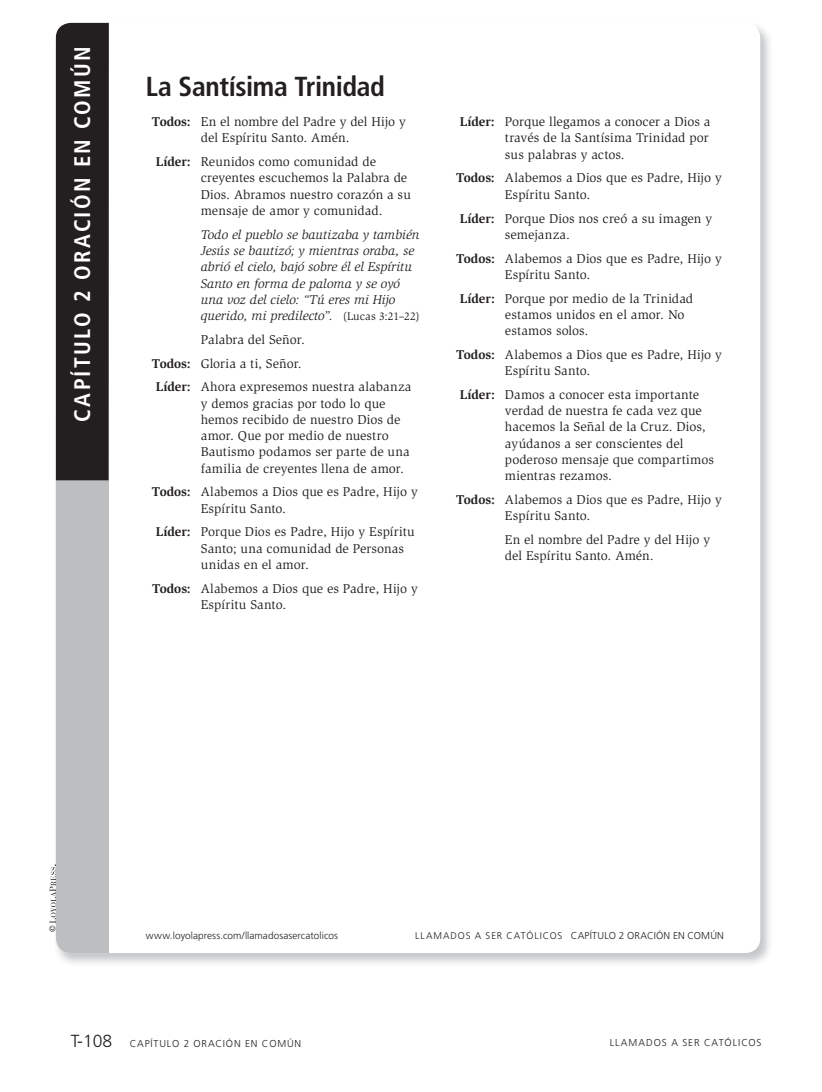
<style>
.page{position:relative;width:822px;height:1092px;background:#fff}
.page>*{position:absolute;margin:0;border:0;box-sizing:border-box;transform-origin:0 0}
.t1{font:700 condensed 27.5px "Frutiger LT Std";letter-spacing:-.015em;color:#231f20}
.t2{font:700 condensed 22.5px "Frutiger LT Std";letter-spacing:.1em;color:#fff}
.t3{font:13.12px/16.2px "Slimbach Std";letter-spacing:.005em;color:#231f20}
.t4{font:italic 13.12px/16.2px "Slimbach Std";color:#231f20}
.t5{font:300 10px "Frutiger LT Std";letter-spacing:.02em;color:#231f20}
.t6{font:300 10px "Frutiger LT Std";letter-spacing:.08em;color:#231f20}
.t7{font:300 10px "Frutiger LT Std";letter-spacing:.09em;color:#231f20}
.t8{font:300 9.75px "Frutiger LT Std";letter-spacing:.095em;color:#231f20}
.s1{font-weight:700}
.s2{font-style:normal;font-size:11.25px}
.s3{font-size:17.5px}
</style>
<div class="page">
<img style="left:55px;top:22px;width:715px;height:941px">
<div style="left:56px;top:23px;width:704px;height:929px;background:#fff;border-radius:15px"></div>
<div style="left:56px;top:23px;width:53px;height:929px;background:#bcbec0"></div>
<div style="left:56px;top:23px;width:53px;height:457px;background:#231f20"></div>
<svg style="left:50px;top:864px;width:6px;height:59px"></svg>
<h2 class="t2" style="left:69px;top:422px;width:377px;rotate:-90deg">CAPÍTULO 2 ORACIÓN EN COMÚN</h2>
<h1 class="t1" style="left:146px;top:70px;width:241px">La Santísima Trinidad</h1>
<p class="t3" style="left:152px;top:114px;width:255px;text-align:center"><span class="s1">Todos:</span> En el nombre del Padre y del Hijo y del Espíritu Santo. Amén.</p>
<p class="t3" style="left:201px;top:154px;width:211px;text-indent:-45px"><span class="s1">Líder:</span> Reunidos como comunidad de creyentes escuchemos la Palabra de Dios. Abramos nuestro corazón a su mensaje de amor y comunidad.</p>
<p class="t4" style="left:201px;top:226px;width:220px">Todo el pueblo se bautizaba y también Jesús se bautizó; y mientras oraba, se abrió el cielo, bajó sobre él el Espíritu Santo en forma de paloma y se oyó una voz del cielo: “Tú eres mi Hijo querido, mi predilecto”. <span class="s2">(Lucas 3:21–22)</span></p>
<p class="t3" style="left:152px;top:327px;width:261px;line-height:23.8px;text-indent:49px">Palabra del Señor.<br><span class="s1">Todos:</span> Gloria a ti, Señor.<br><span class="s1">Líder:</span> Ahora expresemos nuestra alabanza</p>
<p class="t3" style="left:201px;top:395px;width:210px">y demos gracias por todo lo que hemos recibido de nuestro Dios de amor. Que por medio de nuestro<br>Bautismo podamos ser parte de una familia de creyentes llena de amor.</p>
<p class="t3" style="left:201px;top:484px;width:218px;text-indent:-49px"><span class="s1">Todos:</span> Alabemos a Dios que es Padre, Hijo y<br>Espíritu Santo.</p>
<p class="t3" style="left:201px;top:524px;width:215px;text-indent:-45px"><span class="s1">Líder:</span> Porque Dios es Padre, Hijo y Espíritu<br>Santo; una comunidad de Personas unidas en el amor.</p>
<p class="t3" style="left:201px;top:580px;width:218px;text-indent:-49px"><span class="s1">Todos:</span> Alabemos a Dios que es Padre, Hijo y<br>Espíritu Santo.</p>
<p class="t3" style="left:504px;top:114px;width:207px;text-indent:-45px"><span class="s1">Líder:</span> Porque llegamos a conocer a Dios a través de la Santísima Trinidad por sus palabras y actos.</p>
<p class="t3" style="left:504px;top:170px;width:218px;text-indent:-49px"><span class="s1">Todos:</span> Alabemos a Dios que es Padre, Hijo y<br>Espíritu Santo.</p>
<p class="t3" style="left:504px;top:210px;width:209px;text-indent:-45px"><span class="s1">Líder:</span> Porque Dios nos creó a su imagen y semejanza.</p>
<p class="t3" style="left:504px;top:250px;width:218px;text-indent:-49px"><span class="s1">Todos:</span> Alabemos a Dios que es Padre, Hijo y<br>Espíritu Santo.</p>
<p class="t3" style="left:504px;top:290px;width:190px;text-indent:-45px"><span class="s1">Líder:</span> Porque por medio de la Trinidad estamos unidos en el amor. No estamos solos.</p>
<p class="t3" style="left:504px;top:346px;width:218px;text-indent:-49px"><span class="s1">Todos:</span> Alabemos a Dios que es Padre, Hijo y<br>Espíritu Santo.</p>
<p class="t3" style="left:504px;top:386px;width:210px;text-indent:-45px"><span class="s1">Líder:</span> Damos a conocer esta importante verdad de nuestra fe cada vez que hacemos la Señal de la Cruz. Dios, ayúdanos a ser conscientes del poderoso mensaje que compartimos mientras rezamos.</p>
<p class="t3" style="left:505px;top:491px;width:218px;text-indent:-49px"><span class="s1">Todos:</span> Alabemos a Dios que es Padre, Hijo y<br>Espíritu Santo.</p>
<p class="t3" style="left:505px;top:531px;width:207px">En el nombre del Padre y del Hijo y del Espíritu Santo. Amén.</p>
<p class="t3" style="left:46px;top:931px;width:8px;rotate:-90deg">©</p>
<p class="t5" style="left:146px;top:929px;width:193px">WWW.LOYOLAPRESS.COM/LLAMADOSASERCATOLICOS</p>
<p class="t5" style="left:570px;top:929px;width:154px">CAPÍTULO 2 ORACIÓN EN COMÚN</p>
<p class="t8" style="left:415px;top:929px;width:149px">LLAMADOS A SER CATÓLICOS</p>
<p class="t6" style="left:71px;top:1038px;width:232px"><span class="s3">T-108</span> CAPÍTULO 2 ORACIÓN EN COMÚN</p>
<p class="t7" style="left:609px;top:1037px;width:153px">LLAMADOS A SER CATÓLICOS</p>
</div>
